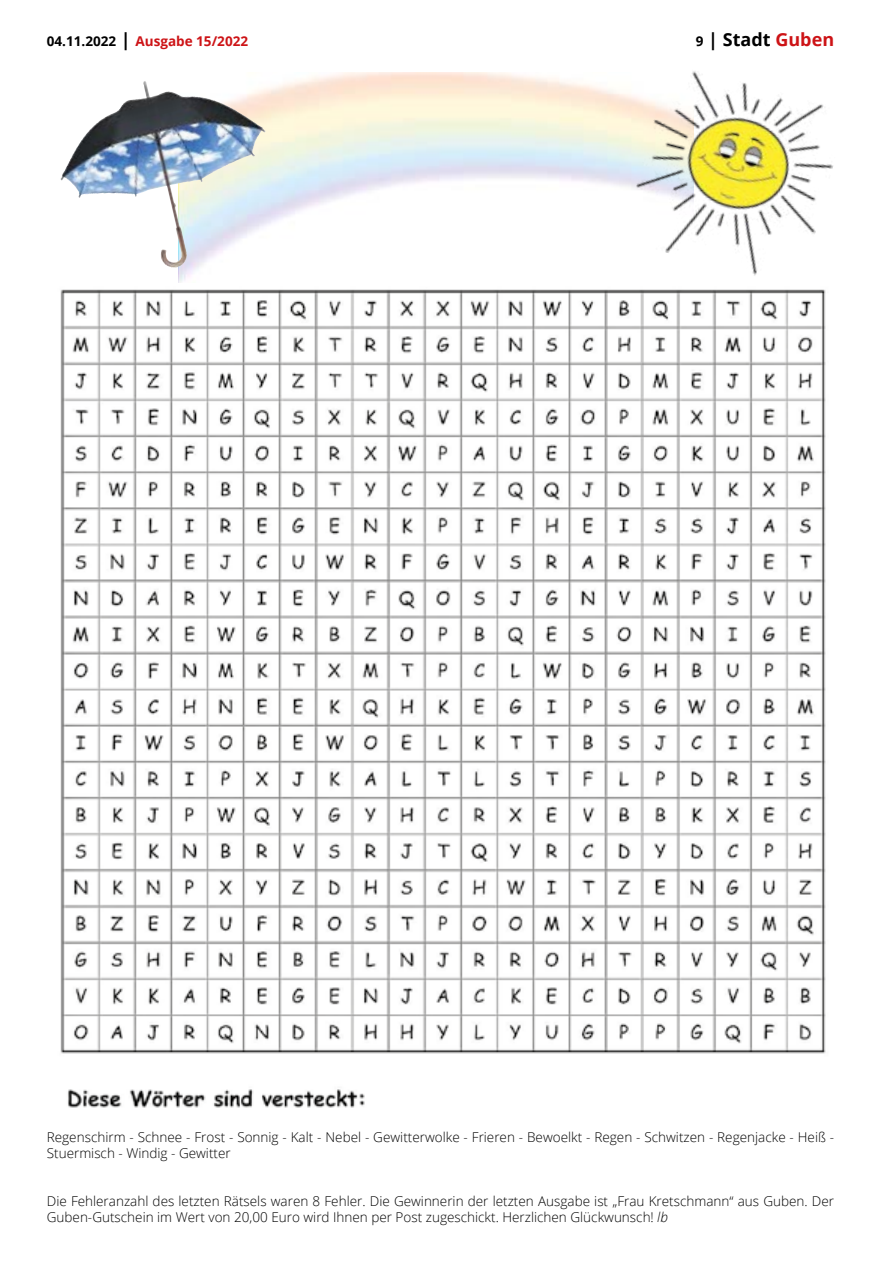
<style>
.page{position:relative;width:881px;height:1263px;background:#fff}
.page>*{position:absolute;margin:0;border:0;box-sizing:border-box;transform-origin:0 0}
.t1{font:700 18px "Open Sans";color:#000}
.t2{font:300 13.5px/16.2px "Open Sans";color:#000}
.t3{font:700 13.5px "Open Sans";color:#cd1316}
.s1{color:#000}
.s2{font-size:18px;color:#000}
.s3{font-size:13.5px}
.s4{color:#cd1316}
.s5{font-style:italic}
</style>
<div class="page">
<img style="left:60px;top:289px;width:766px;height:819px">
<img style="left:178px;top:72px;width:443px;height:211px">
<img style="left:61px;top:81px;width:86px;height:97px">
<img style="left:621px;top:71px;width:212px;height:205px">
<p class="t3" style="left:47px;top:32px;width:203px"><span class="s1">04.11.2022</span> <span class="s2">|</span> Ausgabe 15/2022</p>
<h1 class="t1" style="left:695px;top:27px;width:140px"><span class="s3">9</span> | Stadt <span class="s4">Guben</span></h1>
<p class="t2" style="left:47px;top:1129px;width:788px">Regenschirm - Schnee - Frost - Sonnig - Kalt - Nebel - Gewitterwolke - Frieren - Bewoelkt - Regen - Schwitzen - Regenjacke - Heiß -<br>Stuermisch - Windig - Gewitter</p>
<p class="t2" style="left:47px;top:1192px;width:788px">Die Fehleranzahl des letzten Rätsels waren 8 Fehler. Die Gewinnerin der letzten Ausgabe ist „Frau Kretschmann“ aus Guben. Der<br>Guben-Gutschein im Wert von 20,00 Euro wird Ihnen per Post zugeschickt. Herzlichen Glückwunsch! <span class="s5">lb</span></p>
</div>
